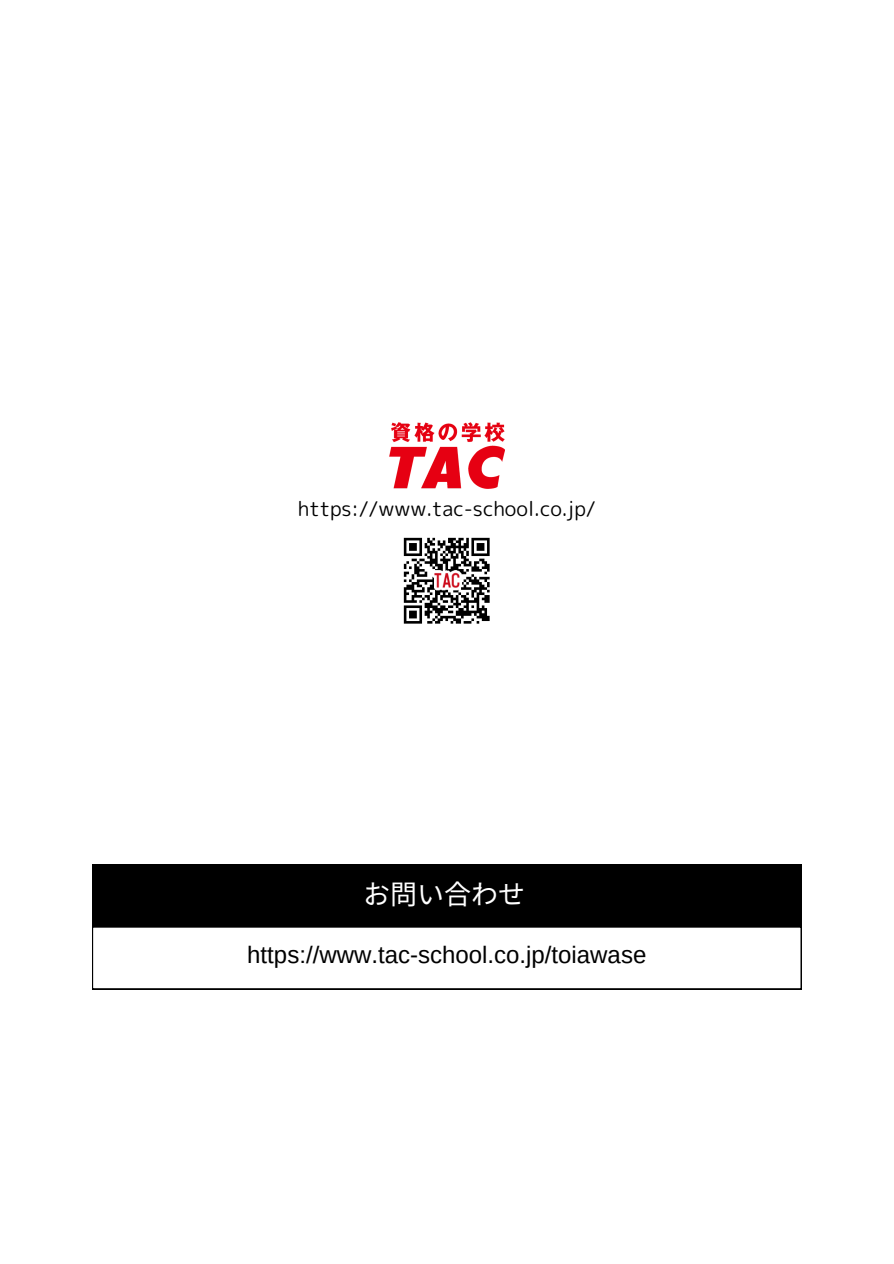
<style>
.page{position:relative;width:894px;height:1264px;background:#fff}
.page>*{position:absolute;margin:0;border:0;box-sizing:border-box;transform-origin:0 0}
.t1{font:27px "Noto Sans CJ Ksc";color:#fff}
.t2{font:24px "Arimo";color:#000}
.t3{font:20.25px "rounded mplus 1 p regular";color:#000}
</style>
<div class="page">
<img style="left:389px;top:423px;width:116px;height:65px">
<img style="left:403px;top:537px;width:87px;height:87px">
<div style="left:92px;top:863px;width:709px;height:63px;background:#000"></div>
<svg style="left:92px;top:926px;width:709px;height:63px"></svg>
<p class="t3" style="left:297px;top:494px;width:299px">https://www.tac-school.co.jp/</p>
<h1 class="t1" style="left:363px;top:872px;width:163px">お問い合わせ</h1>
<h2 class="t2" style="left:247px;top:941px;width:400px">https://www.tac-school.co.jp/toiawase</h2>
</div>
